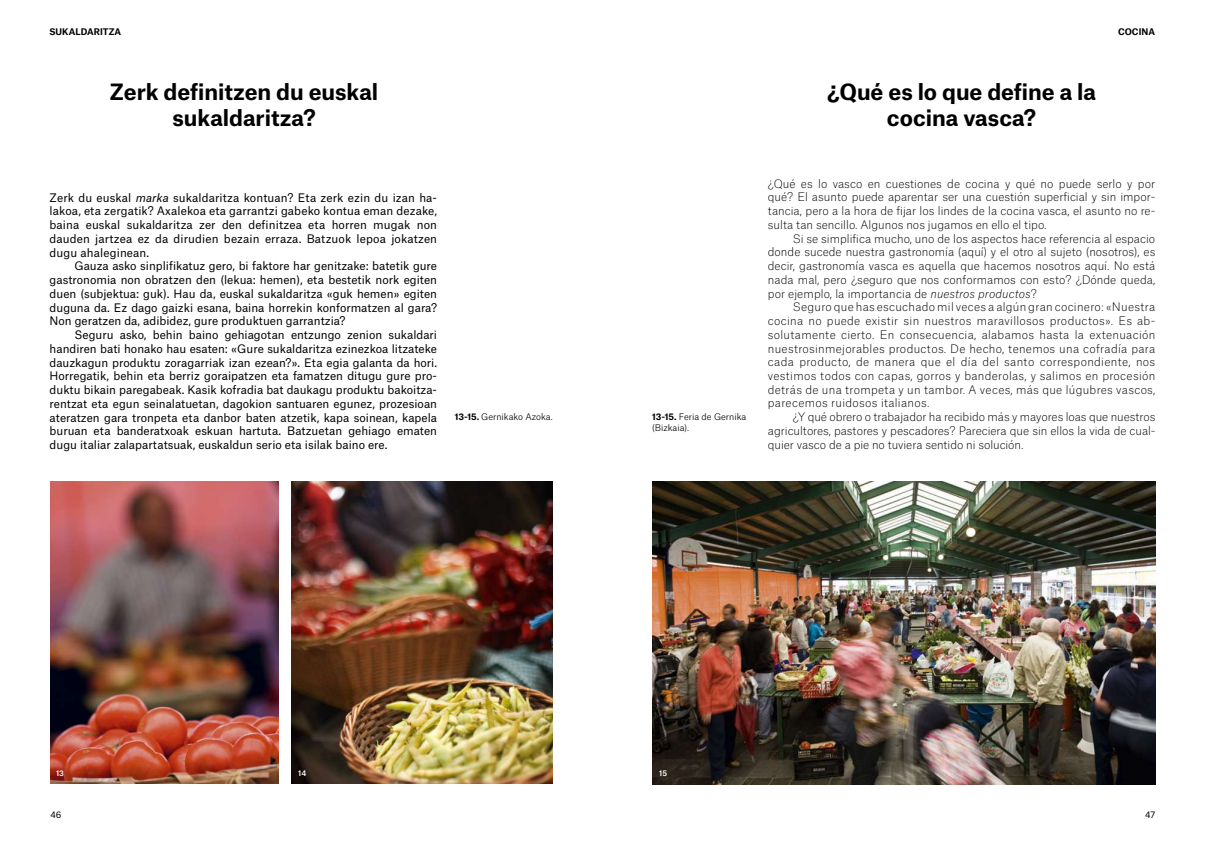
<style>
.page{position:relative;width:1205px;height:855px;background:#fff}
.page>*{position:absolute;margin:0;border:0;box-sizing:border-box;transform-origin:0 0}
.t1{font:700 21.5px/25.8px "Atlas Grotesk";color:#000;text-align:center}
.t2{font:100 11.25px/13.8px "Atlas Grotesk";color:#000;text-align:justify}
.t3{font:11.25px/13.8px "Atlas Grotesk";color:#000;text-align:justify}
.t4{font:300 8.75px/11.2px "Atlas Grotesk";color:#000}
.t5{font:700 8.75px "Atlas Grotesk";color:#000}
.t6{font:8.75px "Atlas Grotesk";color:#000}
.t7{font:500 7.5px "Atlas Grotesk";color:#fff}
.s1{font-style:italic}
.s2{font-weight:700}
</style>
<div class="page">
<img style="left:50px;top:481px;width:228px;height:302px">
<img style="left:652px;top:481px;width:503px;height:303px">
<img style="left:291px;top:481px;width:262px;height:303px">
<p class="t5" style="left:49px;top:24px;width:73px">SUKALDARITZA</p>
<h1 class="t1" style="left:110px;top:77px;width:270px">Zerk definitzen du euskal sukaldaritza?</h1>
<p class="t3" style="left:50px;top:189px;width:389px">Zerk du euskal <span class="s1">marka</span> sukaldaritza kontuan? Eta zerk ezin du izan ha&shy;lakoa, eta zergatik? Axalekoa eta garrantzi gabeko kontua eman dezake, baina euskal sukaldaritza zer den definitzea eta horren mugak non dauden jartzea ez da dirudien bezain erraza. Batzuok lepoa jokatzen dugu ahaleginean.</p>
<p class="t3" style="left:50px;top:258px;width:389px;text-indent:25px">Gauza asko sinplifikatuz gero, bi faktore har genitzake: batetik gure gastronomia non obratzen den (lekua: hemen), eta bestetik nork egiten duen (subjektua: guk). Hau da, euskal sukaldaritza «guk hemen» egiten duguna da. Ez dago gaizki esana, baina horrekin konformatzen al gara?<br>Non geratzen da, adibidez, gure produktuen garrantzia?</p>
<p class="t3" style="left:50px;top:327px;width:389px;text-indent:25px">Seguru asko, behin baino gehiagotan entzungo zenion sukaldari handiren bati honako hau esaten: «Gure sukaldaritza ezinezkoa litzateke dauzkagun produktu zoragarriak izan ezean?». Eta egia galanta da hori.<br>Horregatik, behin eta berriz goraipatzen eta famatzen ditugu gure pro&shy;duktu bikain paregabeak. Kasik kofradia bat daukagu produktu bakoitza&shy;rentzat eta egun seinalatuetan, dagokion santuaren egunez, prozesioan ateratzen gara tronpeta eta danbor baten atzetik, kapa soinean, kapela buruan eta banderatxoak eskuan hartuta. Batzuetan gehiago ematen dugu italiar zalapartatsuak, euskaldun serio eta isilak baino ere.</p>
<p class="t4" style="left:455px;top:410px;width:99px"><span class="s2">13-15.</span> Gernikako Azoka.</p>
<p class="t4" style="left:652px;top:410px;width:96px"><span class="s2">13-15.</span> Feria de Gernika (Bizkaia).</p>
<h1 class="t1" style="left:827px;top:77px;width:270px">¿Qué es lo que define a la cocina vasca?</h1>
<p class="t5" style="left:1118px;top:24px;width:39px">COCINA</p>
<p class="t2" style="left:768px;top:175px;width:389px">¿Qué es lo vasco en cuestiones de cocina y qué no puede serlo y por qué? El asunto puede aparentar ser una cuestión superficial y sin impor&shy;tancia, pero a la hora de fijar los lindes de la cocina vasca, el asunto no re&shy;sulta tan sencillo. Algunos nos jugamos en ello el tipo.</p>
<p class="t2" style="left:768px;top:230px;width:389px;text-indent:25px">Si se simplifica mucho, uno de los aspectos hace referencia al espacio donde sucede nuestra gastronomía (aquí) y el otro al sujeto (nosotros), es decir, gastronomía vasca es aquella que hacemos nosotros aquí. No está nada mal, pero ¿seguro que nos conformamos con esto? ¿Dónde queda, por ejemplo, la importancia de <span class="s1">nuestros productos</span>?</p>
<p class="t2" style="left:768px;top:299px;width:389px;text-indent:25px">Seguro que has escuchado mil veces a algún gran cocinero: «Nuestra cocina no puede existir sin nuestros maravillosos productos». Es ab&shy;solutamente cierto. En consecuencia, alabamos hasta la extenuación nuestrosinmejorables productos. De hecho, tenemos una cofradía para cada producto, de manera que el día del santo correspondiente, nos vestimos todos con capas, gorros y banderolas, y salimos en procesión detrás de una trompeta y un tambor. A veces, más que lúgubres vascos, parecemos ruidosos italianos.</p>
<p class="t2" style="left:768px;top:409px;width:389px;text-indent:25px">¿Y qué obrero o trabajador ha recibido más y mayores loas que nuestros agricultores, pastores y pescadores? Pareciera que sin ellos la vida de cual&shy;quier vasco de a pie no tuviera sentido ni solución.</p>
<p class="t7" style="left:56px;top:767px;width:9px">13</p>
<p class="t7" style="left:298px;top:767px;width:10px">14</p>
<p class="t7" style="left:659px;top:767px;width:9px">15</p>
<p class="t6" style="left:50px;top:808px;width:13px">46</p>
<p class="t6" style="left:1145px;top:808px;width:12px">47</p>
</div>
